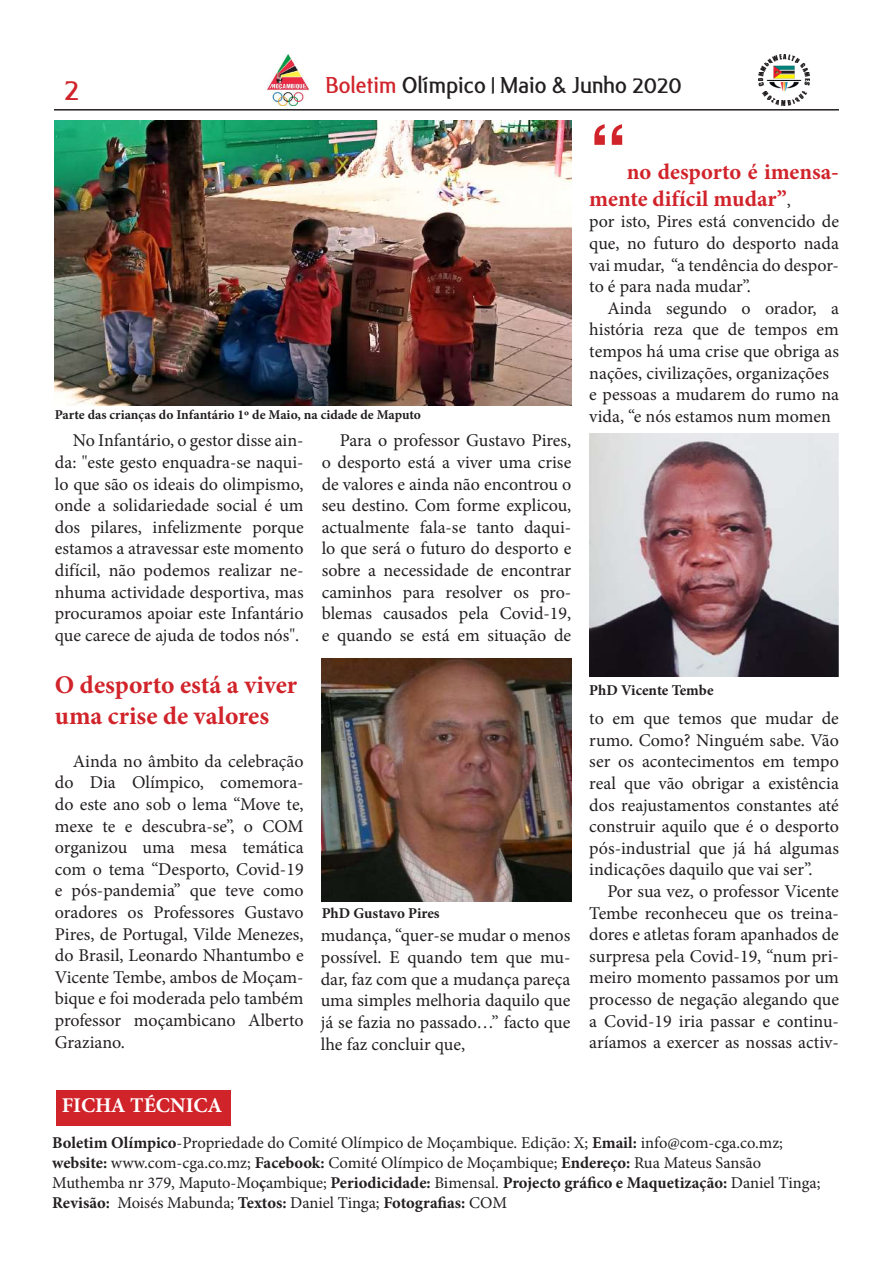
<style>
.page{position:relative;width:893px;height:1263px;background:#fff}
.page>*{position:absolute;margin:0;border:0;box-sizing:border-box;transform-origin:0 0}
.t1{font:700 75px "Helvetica";color:#d1232a}
.t2{font:27px "Alex";color:#d1232a}
.t3{font:700 25.5px/30.6px "Minion Pro";color:#d1232a}
.t4{font:700 22.5px/27px "Minion Pro";color:#d1232a}
.t5{font:21px "Alex";color:#231f20}
.t6{font:700 21px "Minion Pro";color:#fff}
.t7{font:18px/21.6px "Minion Pro";color:#231f20;text-align:justify}
.t8{font:16.5px/19.8px "Minion Pro";color:#231f20}
.t9{font:700 15px "Minion Pro";letter-spacing:-.005em;color:#231f20}
.t10{font:700 13.5px "Minion Pro";color:#231f20}
.s1{color:#d1232a}
.s2{font-size:18px}
.s3{font-weight:400;font-size:18px;color:#231f20}
.s4{font-weight:700}
</style>
<div class="page">
<hr style="left:54px;top:109px;width:785px;height:2px;background:#231f20">
<img style="left:759px;top:54px;width:50px;height:51px">
<img style="left:267px;top:54px;width:42px;height:52px">
<div style="left:56px;top:1090px;width:174px;height:35px;background:#d1232a"></div>
<img style="left:54px;top:121px;width:517px;height:284px">
<img style="left:322px;top:659px;width:249px;height:243px">
<img style="left:589px;top:433px;width:250px;height:243px">
<h2 class="t2" style="left:65px;top:69px;width:16px">2</h2>
<p class="t5" style="left:326px;top:69px;width:358px"><span class="s1">Boletim</span> Olímpico <span class="s2">|</span> Maio &amp; Junho 2020</p>
<p class="t10" style="left:55px;top:405px;width:368px">Parte das crianças do Infantário 1º de Maio, na cidade de Maputo</p>
<p class="t7" style="left:55px;top:430px;width:250px;text-indent:18px">No Infantário, o gestor disse ain&shy;da: "este gesto enquadra-se naqui&shy;lo que são os ideais do olimpismo, onde a solidariedade social é um dos pilares, infelizmente porque estamos a atravessar este momento difícil, não podemos realizar ne&shy;nhuma actividade desportiva, mas procuramos apoiar este Infantário que carece de ajuda de todos nós".</p>
<h3 class="t3" style="left:55px;top:669px;width:244px">O desporto está a viver uma crise de valores</h3>
<p class="t7" style="left:55px;top:750px;width:250px;text-indent:18px">Ainda no âmbito da celebração do Dia Olímpico, comemora&shy;do este ano sob o lema “Move te, mexe te e descubra-se”, o COM organizou uma mesa temática com o tema “Desporto, Covid-19 e pós-pandemia” que teve como oradores os Professores Gustavo Pires, de Portugal, Vilde Menezes, do Brasil, Leonardo Nhantumbo e Vicente Tembe, ambos de Moçam&shy;bique e foi moderada pelo também professor moçambicano Alberto Graziano.</p>
<p class="t7" style="left:322px;top:430px;width:251px;text-indent:18px">Para o professor Gustavo Pires, o desporto está a viver uma crise de valores e ainda não encontrou o seu destino. Com forme explicou, actualmente fala-se tanto daqui&shy;lo que será o futuro do desporto e sobre a necessidade de encontrar caminhos para resolver os pro&shy;blemas causados pela Covid-19, e quando se está em situação de</p>
<p class="t9" style="left:322px;top:902px;width:120px">PhD Gustavo Pires</p>
<p class="t7" style="left:321px;top:925px;width:251px">mudança, “quer-se mudar o menos possível. E quando tem que mu&shy;dar, faz com que a mudança pareça uma simples melhoria daquilo que já se fazia no passado…” facto que lhe faz concluir que,</p>
<h1 class="t1" style="left:589px;top:105px;width:39px">“</h1>
<p class="t4" style="left:589px;top:158px;width:251px;text-indent:38px">no desporto é imensa&shy;mente difícil mudar”<span class="s3">,</span></p>
<p class="t7" style="left:589px;top:211px;width:251px">por isto, Pires está convencido de que, no futuro do desporto nada vai mudar, “a tendência do despor&shy;to é para nada mudar”.</p>
<p class="t7" style="left:589px;top:297px;width:251px;text-align:left;text-indent:18px">Ainda segundo o orador, a história reza que de tempos em tempos há uma crise que obriga as nações, civilizações, organizações e pessoas a mudarem do rumo na vida, “e nós estamos num momen</p>
<p class="t9" style="left:589px;top:680px;width:126px">PhD Vicente Tembe</p>
<p class="t7" style="left:589px;top:708px;width:251px">to em que temos que mudar de rumo. Como? Ninguém sabe. Vão ser os acontecimentos em tempo real que vão obrigar a existência dos reajustamentos constantes até construir aquilo que é o desporto pós-industrial que já há algumas indicações daquilo que vai ser”.</p>
<p class="t7" style="left:589px;top:880px;width:251px;text-indent:18px">Por sua vez, o professor Vicente Tembe reconheceu que os treina&shy;dores e atletas foram apanhados de surpresa pela Covid-19, “num pri&shy;meiro momento passamos por um processo de negação alegando que a Covid-19 iria passar e continu&shy;aríamos a exercer as nossas activ-</p>
<p class="t6" style="left:62px;top:1090px;width:162px">FICHA TÉCNICA</p>
<p class="t8" style="left:52px;top:1133px;width:770px"><span class="s4">Boletim Olímpico</span>-Propriedade do Comité Olímpico de Moçambique. Edição: X; <span class="s4">Email:</span> info@com-cga.co.mz; <span class="s4">website:</span> www.com-cga.co.mz; <span class="s4">Facebook:</span> Comité Olímpico de Moçambique; <span class="s4">Endereço:</span> Rua Mateus Sansão Muthemba nr 379, Maputo-Mo<span class="s4">ç</span>ambique; <span class="s4">Periodicidade:</span> Bimensal. <span class="s4">Projecto gráfico e Maquetização:</span> Daniel Tinga; <span class="s4">Revisão:</span> Moisés Mabunda; <span class="s4">Textos:</span> Daniel Tinga; <span class="s4">Fotografias:</span> COM</p>
</div>
